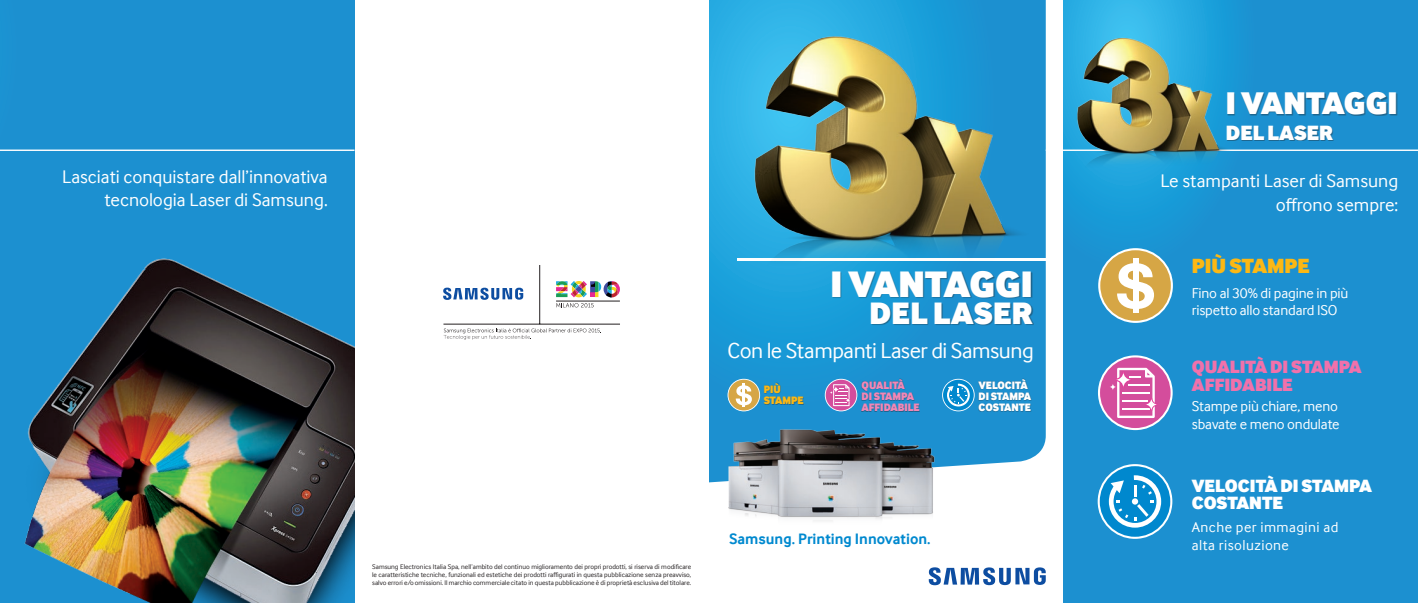
<style>
.page{position:relative;width:1418px;height:603px;background:#fff}
.page>*{position:absolute;margin:0;border:0;box-sizing:border-box;transform-origin:0 0}
.t1{font:900 37.88px "Samsung Inter Face";letter-spacing:-.025em;color:#fff}
.t2{font:900 32.25px "Samsung Inter Face";letter-spacing:-.025em;color:#fff}
.t3{font:900 31.88px "Samsung Inter Face";letter-spacing:.01em;color:#fff}
.t4{font:22.38px "Samsung Inter Face";letter-spacing:-.02em;color:#fff}
.t5{font:900 21.25px "Samsung Inter Face";color:#fff}
.t6{font:900 21.12px "Samsung Inter Face";color:#fcb814}
.t7{font:18.75px "Samsung Inter Face";color:#fff}
.t8{font:900 18.25px "Samsung Inter Face";color:#f171ab}
.t9{font:900 18.25px/17.4px "Samsung Inter Face";color:#fff}
.t10{font:700 15.5px "Samsung Inter Face";color:#0089cf}
.t11{font:14.62px/17.5px "Samsung Inter Face";letter-spacing:-.01em;color:#fff}
.t12{font:14.62px/17.5px "Samsung Inter Face";letter-spacing:.03em;color:#fff}
.t13{font:900 11px "Samsung Inter Face";color:#f287b6;scale:.95 1}
.t14{font:900 11px/11px "Samsung Inter Face";color:#fff;scale:.95 1}
.t15{font:900 11px "Samsung Inter Face";color:#fcb814;scale:.95 1}
.t16{font:6.88px/8.2px "Samsung Inter Face";color:#231f20;text-align:justify}
</style>
<div class="page">
<div style="left:0;top:0;width:354px;height:602px;background:#1c90d0"></div>
<hr style="left:0;top:149px;width:354px;height:2px;background:#fff">
<img style="left:24px;top:258px;width:330px;height:344px">
<div style="left:1063px;top:0;width:354px;height:602px;background:#1c90d0"></div>
<svg style="left:709px;top:0;width:336px;height:482px;background:#269dd7"></svg>
<hr style="left:737px;top:258px;width:311px;height:2px;background:#fff">
<div style="left:861px;top:378px;width:59px;height:33px;background:#231f20;opacity:.4"></div>
<svg style="left:824px;top:378px;width:33px;height:33px"></svg>
<div style="left:763px;top:382px;width:41px;height:22px;background:#231f20;opacity:.4"></div>
<svg style="left:727px;top:378px;width:33px;height:33px"></svg>
<hr style="left:742px;top:383px;width:3px;height:24px;background:#fff">
<div style="left:978px;top:378px;width:54px;height:33px;background:#231f20;opacity:.4"></div>
<svg style="left:942px;top:378px;width:32px;height:33px"></svg>
<div style="left:832px;top:271px;width:202px;height:54px;background:#231f20;opacity:.4"></div>
<img style="left:722px;top:427px;width:216px;height:94px">
<img style="left:733px;top:27px;width:303px;height:269px">
<svg style="left:1098px;top:248px;width:74px;height:75px"></svg>
<div style="left:1132px;top:258px;width:6px;height:55px;background:#fff"></div>
<svg style="left:1097px;top:464px;width:75px;height:74px"></svg>
<hr style="left:1045px;top:149px;width:372px;height:2px;background:#fff">
<div style="left:1226px;top:92px;width:171px;height:49px;background:#231f20;opacity:.4"></div>
<img style="left:1065px;top:33px;width:171px;height:152px">
<hr style="left:539px;top:265px;width:1px;height:59px;background:#231f20">
<hr style="left:443px;top:324px;width:177px;height:1px;background:#231f20">
<svg style="left:556px;top:281px;width:64px;height:16px"></svg>
<hr style="left:556px;top:301px;width:64px;height:1px;background:#231f20">
<svg style="left:556px;top:303px;width:37px;height:4px"></svg>
<svg style="left:443px;top:287px;width:80px;height:13px"></svg>
<svg style="left:443px;top:328px;width:158px;height:11px"></svg>
<svg style="left:928px;top:567px;width:117px;height:18px"></svg>
<svg style="left:1098px;top:355px;width:74px;height:75px"></svg>
<svg style="left:1145px;top:398px;width:12px;height:12px"></svg>
<svg style="left:1109px;top:383px;width:7px;height:7px"></svg>
<p class="t7" style="left:62px;top:166px;width:267px">Lasciati conquistare dall’innovativa</p>
<p class="t7" style="left:105px;top:189px;width:225px">tecnologia Laser di Samsung.</p>
<p class="t1" style="left:830px;top:260px;width:204px">I VANTAGGI</p>
<p class="t3" style="left:869px;top:293px;width:163px">DEL LASER</p>
<p class="t4" style="left:727px;top:337px;width:308px">Con le Stampanti Laser di Samsung</p>
<p class="t13" style="left:861px;top:378px;width:47px">QUALITÀ</p>
<p class="t13" style="left:861px;top:389px;width:57px">DI STAMPA</p>
<p class="t13" style="left:861px;top:400px;width:63px">AFFIDABILE</p>
<p class="t14" style="left:978px;top:379px;width:8px">VELOCIT</p>
<p class="t14" style="left:1020px;top:379px;width:9px">À</p>
<p class="t14" style="left:978px;top:390px;width:57px">DI STAMPA<br>COST</p>
<p class="t15" style="left:763px;top:382px;width:19px">PIÙ</p>
<p class="t15" style="left:763px;top:393px;width:43px">STAMPE</p>
<p class="t14" style="left:1004px;top:401px;width:23px">ANTE</p>
<p class="t16" style="left:372px;top:562px;width:320px">Samsung Electronics Italia Spa, nell’ambito del continuo miglioramento dei propri prodotti, si riserva di modificare le caratteristiche tecniche, funzionali ed estetiche dei prodotti raffigurati in questa pubblicazione senza preavviso, salvo errori e/o omissioni. Il marchio commerciale citato in questa pubblicazione è di proprietà esclusiva del titolare.</p>
<p class="t10" style="left:729px;top:529px;width:203px">Samsung. Printing Innovation.</p>
<p class="t2" style="left:1225px;top:83px;width:173px">I VANTAGGI</p>
<p class="t5" style="left:1225px;top:119px;width:108px">DEL LASER</p>
<p class="t7" style="left:1160px;top:170px;width:239px">Le stampanti Laser di Samsung</p>
<p class="t7" style="left:1275px;top:194px;width:124px">offrono sempre:</p>
<p class="t6" style="left:1191px;top:253px;width:77px">PIÙ STAMP</p>
<p class="t6" style="left:1297px;top:253px;width:14px">E</p>
<p class="t11" style="left:1191px;top:284px;width:158px">Fino al 30% di pagine in più rispetto allo standard ISO</p>
<p class="t8" style="left:1191px;top:356px;width:14px">QUA</p>
<p class="t8" style="left:1229px;top:356px;width:95px">LITÀ DI STAMPA</p>
<p class="t8" style="left:1191px;top:373px;width:12px">AFFIDABILE</p>
<p class="t11" style="left:1191px;top:397px;width:149px">Stampe più chiare, meno sbavate e meno ondulate</p>
<p class="t9" style="left:1191px;top:476px;width:144px">VELOCITÀ DI STAMPA<br>COSTANTE</p>
<p class="t12" style="left:1191px;top:518px;width:148px">Anche per immagini ad alta risoluzione</p>
</div>
